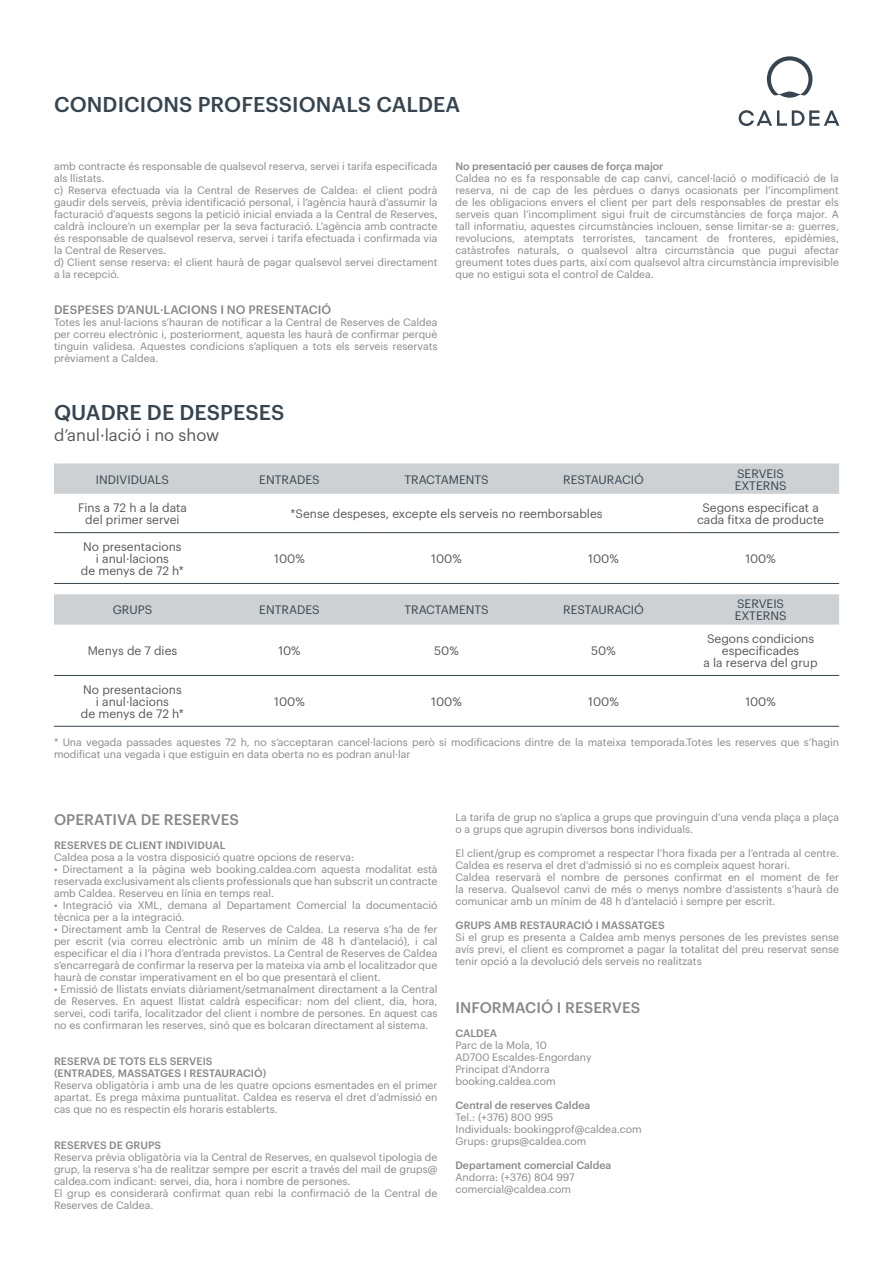
<style>
.page{position:relative;width:893px;height:1263px;background:#fff}
.page>*{position:absolute;margin:0;border:0;box-sizing:border-box;transform-origin:0 0}
.t1{font:500 21px "Graphik LC";letter-spacing:.005em;color:#36454f}
.t2{font:16.5px "Graphik LC";color:#575756}
.t3{font:500 15px "Graphik LC";letter-spacing:.005em;color:#878787}
.t4{font:12px/12px "Graphik LC";color:#575756;text-align:center}
.t5{font:12px/12px "Graphik LC";color:#36454f}
.t6{font:500 12px "Graphik LC";letter-spacing:.005em;color:#878787}
.t7{font:10.5px/12px "Graphik LC";color:#878787}
.t8{font:500 10.5px/12px "Graphik LC";color:#878787}
</style>
<div class="page">
<svg style="left:739px;top:110px;width:100px;height:16px"></svg>
<svg style="left:767px;top:56px;width:45px;height:42px"></svg>
<div style="left:54px;top:463px;width:785px;height:31px;background:#cdd1d3"></div>
<hr style="left:54px;top:532px;width:157px;height:1px;background:#36454f">
<hr style="left:211px;top:532px;width:157px;height:1px;background:#36454f">
<hr style="left:368px;top:532px;width:157px;height:1px;background:#36454f">
<hr style="left:525px;top:532px;width:157px;height:1px;background:#36454f">
<hr style="left:682px;top:532px;width:157px;height:1px;background:#36454f">
<hr style="left:54px;top:583px;width:157px;height:1px;background:#36454f">
<hr style="left:211px;top:583px;width:157px;height:1px;background:#36454f">
<hr style="left:368px;top:583px;width:157px;height:1px;background:#36454f">
<hr style="left:525px;top:583px;width:157px;height:1px;background:#36454f">
<hr style="left:682px;top:583px;width:157px;height:1px;background:#36454f">
<div style="left:54px;top:594px;width:785px;height:31px;background:#cdd1d3"></div>
<hr style="left:54px;top:675px;width:157px;height:1px;background:#36454f">
<hr style="left:211px;top:675px;width:157px;height:1px;background:#36454f">
<hr style="left:368px;top:675px;width:157px;height:1px;background:#36454f">
<hr style="left:525px;top:675px;width:157px;height:1px;background:#36454f">
<hr style="left:682px;top:675px;width:157px;height:1px;background:#36454f">
<hr style="left:54px;top:726px;width:157px;height:1px;background:#36454f">
<hr style="left:211px;top:726px;width:157px;height:1px;background:#36454f">
<hr style="left:368px;top:726px;width:157px;height:1px;background:#36454f">
<hr style="left:525px;top:726px;width:157px;height:1px;background:#36454f">
<hr style="left:682px;top:726px;width:157px;height:1px;background:#36454f">
<h1 class="t1" style="left:54px;top:89px;width:408px">CONDICIONS PROFESSIONALS CALDEA</h1>
<p class="t7" style="left:54px;top:159px;width:385px">amb contracte és responsable de qualsevol reserva, servei i tarifa especificada als llistats.<br>c) Reserva efectuada via la Central de Reserves de Caldea: el client podrà gaudir dels serveis, prèvia identificació personal, i l’agència haurà d’assumir la facturació d’aquests segons la petició inicial enviada a la Central de Reserves, caldrà incloure’n un exemplar per la seva facturació. L’agència amb contracte és responsable de qualsevol reserva, servei i tarifa efectuada i confirmada via la Central de Reserves.<br>d) Client sense reserva: el client haurà de pagar qualsevol servei directament a la recepció.</p>
<p class="t6" style="left:54px;top:301px;width:279px">DESPESES D’ANUL·LACIONS I NO PRESENTACIÓ</p>
<p class="t7" style="left:54px;top:315px;width:385px;text-align:justify">Totes les anul·lacions s’hauran de notificar a la Central de Reserves de Caldea per correu electrònic i, posteriorment, aquesta les haurà de confirmar perquè tinguin validesa. Aquestes condicions s’apliquen a tots els serveis reservats prèviament a Caldea.</p>
<h1 class="t1" style="left:54px;top:397px;width:232px">QUADRE DE DESPESES</h1>
<h2 class="t2" style="left:54px;top:423px;width:167px">d’anul·lació i no show</h2>
<p class="t8" style="left:455px;top:159px;width:209px">No presentació per causes de força major</p>
<p class="t7" style="left:455px;top:171px;width:385px;text-align:justify">Caldea no es fa responsable de cap canvi, cancel·lació o modificació de la reserva, ni de cap de les pèrdues o danys ocasionats per l’incompliment de les obligacions envers el client per part dels responsables de prestar els serveis quan l’incompliment sigui fruit de circumstàncies de força major. A tall informatiu, aquestes circumstàncies inclouen, sense limitar-se a: guerres, revolucions, atemptats terroristes, tancament de fronteres, epidèmies, catàstrofes naturals, o qualsevol altra circumstància que pugui afectar greument totes dues parts, així com qualsevol altra circumstància imprevisible que no estigui sota el control de Caldea.</p>
<p class="t5" style="left:96px;top:472px;width:75px">INDIVIDUALS</p>
<p class="t5" style="left:259px;top:472px;width:62px">ENTRADES</p>
<p class="t5" style="left:404px;top:472px;width:86px">TRACTAMENTS</p>
<p class="t5" style="left:563px;top:472px;width:82px">RESTAURACIÓ</p>
<p class="t5" style="left:735px;top:466px;width:53px">SERVEIS<br>EXTERNS</p>
<p class="t4" style="left:78px;top:501px;width:110px">Fins a 72 h a la data del primer servei</p>
<p class="t4" style="left:290px;top:507px;width:314px">*Sense despeses, excepte els serveis no reemborsables</p>
<p class="t4" style="left:697px;top:501px;width:128px">Segons especificat a cada fitxa de producte</p>
<p class="t4" style="left:81px;top:540px;width:105px">No presentacions i anul·lacions<br>de menys de 72 h*</p>
<p class="t4" style="left:274px;top:552px;width:32px">100%</p>
<p class="t4" style="left:431px;top:552px;width:32px">100%</p>
<p class="t4" style="left:588px;top:552px;width:32px">100%</p>
<p class="t4" style="left:745px;top:552px;width:32px">100%</p>
<p class="t5" style="left:113px;top:603px;width:41px">GRUPS</p>
<p class="t5" style="left:259px;top:603px;width:62px">ENTRADES</p>
<p class="t5" style="left:404px;top:603px;width:86px">TRACTAMENTS</p>
<p class="t5" style="left:563px;top:603px;width:82px">RESTAURACIÓ</p>
<p class="t5" style="left:735px;top:597px;width:53px">SERVEIS<br>EXTERNS</p>
<p class="t4" style="left:88px;top:643px;width:91px">Menys de 7 dies</p>
<p class="t4" style="left:278px;top:643px;width:24px">10%</p>
<p class="t4" style="left:434px;top:643px;width:26px">50%</p>
<p class="t4" style="left:591px;top:643px;width:26px">50%</p>
<p class="t4" style="left:704px;top:631px;width:116px">Segons condicions especificades<br>a la reserva del grup</p>
<p class="t4" style="left:81px;top:682px;width:105px">No presentacions i anul·lacions<br>de menys de 72 h*</p>
<p class="t4" style="left:274px;top:694px;width:32px">100%</p>
<p class="t4" style="left:431px;top:694px;width:32px">100%</p>
<p class="t4" style="left:588px;top:694px;width:32px">100%</p>
<p class="t4" style="left:745px;top:694px;width:32px">100%</p>
<p class="t7" style="left:54px;top:735px;width:786px">* Una vegada passades aquestes 72 h, no s’acceptaran cancel·lacions però si modificacions dintre de la mateixa temporada.Totes les reserves que s’hagin modificat una vegada i que estiguin en data oberta no es podran anul·lar</p>
<h3 class="t3" style="left:54px;top:808px;width:187px">OPERATIVA DE RESERVES</h3>
<p class="t8" style="left:54px;top:838px;width:173px">RESERVES DE CLIENT INDIVIDUAL</p>
<p class="t7" style="left:54px;top:850px;width:302px">Caldea posa a la vostra disposició quatre opcions de reserva:</p>
<p class="t7" style="left:54px;top:862px;width:385px;text-align:justify">• Directament a la pàgina web booking.caldea.com aquesta modalitat està reservada exclusivament als clients professionals que han subscrit un contracte amb Caldea. Reserveu en línia en temps real.</p>
<p class="t7" style="left:54px;top:898px;width:385px">• Integració via XML, demana al Departament Comercial la documentació tècnica per a la integració.</p>
<p class="t7" style="left:54px;top:922px;width:385px;text-align:justify">• Directament amb la Central de Reserves de Caldea. La reserva s’ha de fer per escrit (via correu electrònic amb un mínim de 48 h d’antelació), i cal especificar el dia i l’hora d’entrada previstos. La Central de Reserves de Caldea s’encarregarà de confirmar la reserva per la mateixa via amb el localitzador que haurà de constar imperativament en el bo que presentarà el client.</p>
<p class="t7" style="left:54px;top:982px;width:385px;text-align:justify">• Emissió de llistats enviats diàriament/setmanalment directament a la Central de Reserves. En aquest llistat caldrà especificar: nom del client, dia, hora, servei, codi tarifa, localitzador del client i nombre de persones. En aquest cas no es confirmaran les reserves, sinó que es bolcaran directament al sistema.</p>
<p class="t8" style="left:54px;top:1054px;width:214px">RESERVA DE TOTS ELS SERVEIS (ENTRADES, MASSATGES I RESTAURACIÓ)</p>
<p class="t7" style="left:54px;top:1078px;width:385px;text-align:justify">Reserva obligatòria i amb una de les quatre opcions esmentades en el primer apartat. Es prega màxima puntualitat. Caldea es reserva el dret d’admissió en cas que no es respectin els horaris establerts.</p>
<p class="t8" style="left:54px;top:1138px;width:109px">RESERVES DE GRUPS</p>
<p class="t7" style="left:54px;top:1150px;width:385px">Reserva prèvia obligatòria via la Central de Reserves, en qualsevol tipologia de grup, la reserva s’ha de realitzar sempre per escrit a través del mail de grups@ caldea.com indicant: servei, dia, hora i nombre de persones.<br>El grup es considerarà confirmat quan rebi la confirmació de la Central de Reserves de Caldea.</p>
<p class="t7" style="left:455px;top:810px;width:385px">La tarifa de grup no s’aplica a grups que provinguin d’una venda plaça a plaça o a grups que agrupin diversos bons individuals.</p>
<p class="t7" style="left:455px;top:846px;width:385px">El client/grup es compromet a respectar l’hora fixada per a l’entrada al centre.<br>Caldea es reserva el dret d’admissió si no es compleix aquest horari.<br>Caldea reservarà el nombre de persones confirmat en el moment de fer la reserva. Qualsevol canvi de més o menys nombre d’assistents s’haurà de comunicar amb un mínim de 48 h d’antelació i sempre per escrit.</p>
<p class="t8" style="left:455px;top:918px;width:211px">GRUPS AMB RESTAURACIÓ I MASSATGES</p>
<p class="t7" style="left:455px;top:930px;width:385px;text-align:justify">Si el grup es presenta a Caldea amb menys persones de les previstes sense avís previ, el client es compromet a pagar la totalitat del preu reservat sense tenir opció a la devolució dels serveis no realitzats</p>
<h3 class="t3" style="left:455px;top:996px;width:186px">INFORMACIÓ I RESERVES</h3>
<p class="t8" style="left:455px;top:1026px;width:43px">CALDEA</p>
<p class="t7" style="left:455px;top:1038px;width:138px">Parc de la Mola, 10<br>AD700 Escaldes-Engordany<br>Principat d’Andorra booking.caldea.com</p>
<p class="t8" style="left:455px;top:1098px;width:136px">Central de reserves Caldea</p>
<p class="t7" style="left:455px;top:1110px;width:188px">Tel.: (+376) 800 995<br>Individuals: bookingprof@caldea.com<br>Grups: grups@caldea.com</p>
<p class="t8" style="left:455px;top:1158px;width:157px">Departament comercial Caldea</p>
<p class="t7" style="left:455px;top:1170px;width:121px">Andorra: (+376) 804 997 comercial@caldea.com</p>
</div>
